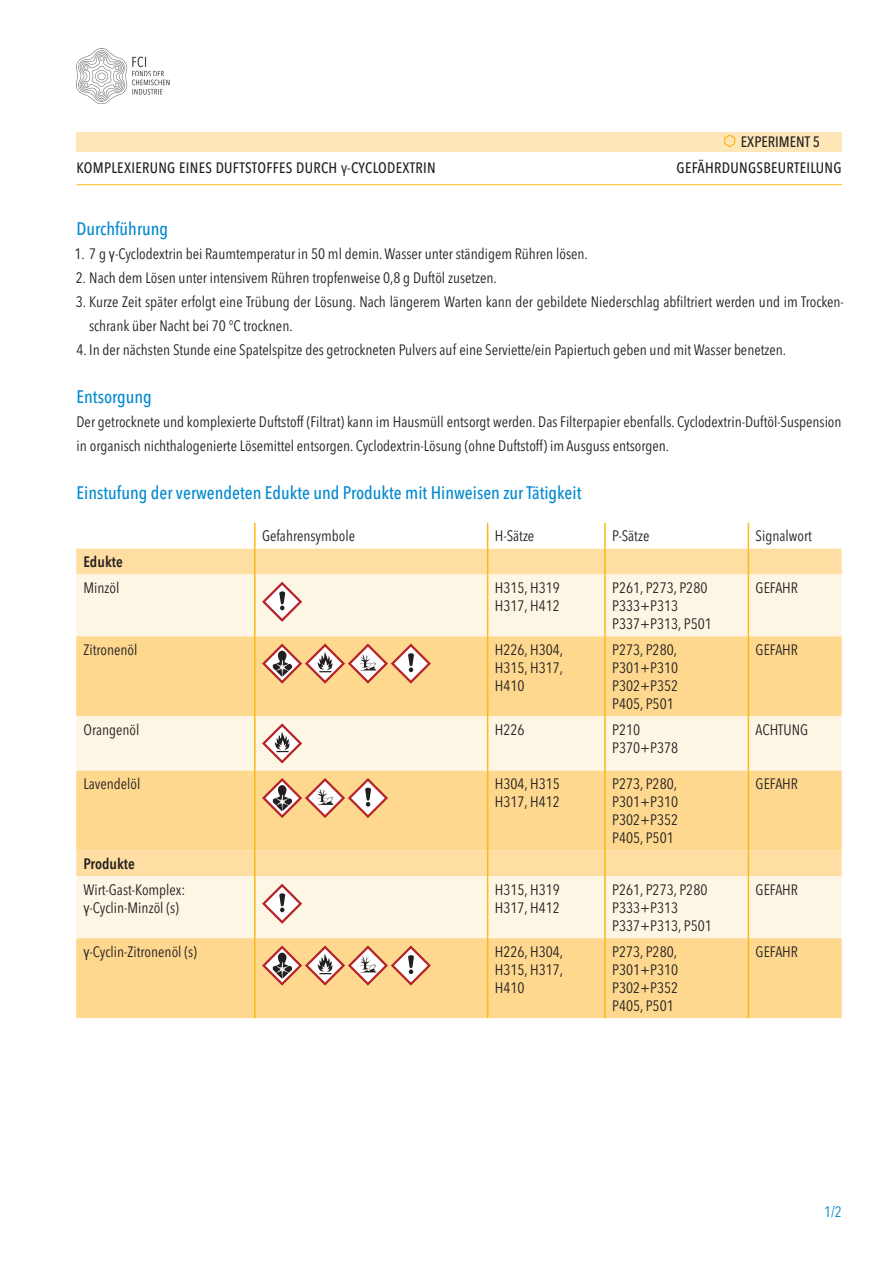
<style>
.page{position:relative;width:893px;height:1263px;background:#fff}
.page>*{position:absolute;margin:0;border:0;box-sizing:border-box;transform-origin:0 0}
.t1{font:500 condensed 18px "Avenir Next LT Pro";color:#0089cf}
.t2{font:condensed 15px/18px "Avenir Next LT Pro";color:#231f20}
.t3{font:500 condensed 15px "Avenir Next LT Pro";letter-spacing:.02em;color:#231f20}
.t4{font:600 condensed 15px "Avenir Next LT Pro";color:#231f20}
.t5{font:500 condensed 15px "Avenir Next LT Pro";color:#231f20}
.t6{font:condensed 15px "Avenir Next LT Pro";color:#0089cf}
.s1{font-family:"Arial Narrow";font-weight:400;font-stretch:normal}
.s2{font-family:"Arial Narrow";font-stretch:normal}
</style>
<div class="page">
<hr style="left:77px;top:184px;width:765px;height:1px;background:#fcb814">
<div style="left:77px;top:132px;width:765px;height:19px;background:#fee6b9"></div>
<svg style="left:76px;top:48px;width:94px;height:41px"></svg>
<img style="left:77px;top:49px;width:92px;height:55px">
<svg style="left:724px;top:134px;width:12px;height:14px"></svg>
<div style="left:76px;top:549px;width:766px;height:25px;background:#ffdea4"></div>
<div style="left:76px;top:574px;width:766px;height:62px;background:#fef6e5"></div>
<svg style="left:76px;top:636px;width:766px;height:382px;background:#fee2ab"></svg>
<hr style="left:254px;top:523px;width:2px;height:26px;background:#fcb814">
<hr style="left:604px;top:523px;width:2px;height:26px;background:#fcb814">
<hr style="left:254px;top:549px;width:2px;height:25px;background:#fcb814">
<svg style="left:487px;top:523px;width:1px;height:51px"></svg>
<hr style="left:604px;top:549px;width:2px;height:25px;background:#fcb814">
<svg style="left:748px;top:523px;width:1px;height:51px"></svg>
<hr style="left:487px;top:574px;width:1px;height:62px;background:#fcb814">
<hr style="left:748px;top:574px;width:1px;height:62px;background:#fcb814">
<hr style="left:254px;top:636px;width:2px;height:80px;background:#fcb814">
<hr style="left:487px;top:636px;width:1px;height:80px;background:#fcb814">
<hr style="left:748px;top:636px;width:1px;height:80px;background:#fcb814">
<hr style="left:254px;top:716px;width:2px;height:55px;background:#fcb814">
<hr style="left:487px;top:716px;width:1px;height:55px;background:#fcb814">
<hr style="left:748px;top:716px;width:1px;height:55px;background:#fcb814">
<hr style="left:254px;top:771px;width:2px;height:79px;background:#fcb814">
<hr style="left:487px;top:771px;width:1px;height:79px;background:#fcb814">
<hr style="left:748px;top:771px;width:1px;height:79px;background:#fcb814">
<hr style="left:254px;top:850px;width:2px;height:26px;background:#fcb814">
<svg style="left:487px;top:850px;width:1px;height:26px"></svg>
<hr style="left:604px;top:850px;width:2px;height:26px;background:#fcb814">
<svg style="left:748px;top:850px;width:1px;height:26px"></svg>
<hr style="left:487px;top:876px;width:1px;height:62px;background:#fcb814">
<hr style="left:604px;top:876px;width:2px;height:62px;background:#fcb814">
<hr style="left:748px;top:876px;width:1px;height:62px;background:#fcb814">
<hr style="left:487px;top:938px;width:1px;height:80px;background:#fcb814">
<hr style="left:604px;top:938px;width:2px;height:80px;background:#fcb814">
<hr style="left:748px;top:938px;width:1px;height:80px;background:#fcb814">
<hr style="left:254px;top:574px;width:2px;height:62px;background:#fcb814">
<hr style="left:254px;top:876px;width:2px;height:62px;background:#fcb814">
<hr style="left:254px;top:938px;width:2px;height:80px;background:#fcb814">
<hr style="left:604px;top:574px;width:2px;height:62px;background:#fcb814">
<hr style="left:604px;top:636px;width:2px;height:80px;background:#fcb814">
<hr style="left:604px;top:716px;width:2px;height:55px;background:#fcb814">
<hr style="left:604px;top:771px;width:2px;height:79px;background:#fcb814">
<svg style="left:262px;top:582px;width:40px;height:40px"></svg>
<svg style="left:262px;top:643px;width:169px;height:41px"></svg>
<svg style="left:262px;top:723px;width:40px;height:40px"></svg>
<svg style="left:262px;top:778px;width:126px;height:40px"></svg>
<svg style="left:262px;top:884px;width:40px;height:40px"></svg>
<svg style="left:262px;top:945px;width:169px;height:41px"></svg>
<p class="t5" style="left:741px;top:133px;width:81px">EXPERIMENT 5</p>
<p class="t3" style="left:77px;top:158px;width:361px">KOMPLEXIERUNG EINES DUFTSTOFFES DURCH <span class="s1">γ</span>-CYCLODEXTRIN</p>
<p class="t3" style="left:677px;top:158px;width:167px">GEFÄHRDUNGSBEURTEILUNG</p>
<p class="t1" style="left:77px;top:218px;width:93px">Durchführung</p>
<p class="t2" style="left:74px;top:244px;width:515px">1. 7 g <span class="s2">γ</span>-Cyclodextrin bei Raumtemperatur in 50 ml demin. Wasser unter ständigem Rühren lösen.</p>
<p class="t2" style="left:76px;top:268px;width:423px">2. Nach dem Lösen unter intensivem Rühren tropfenweise 0,8 g Duftöl zusetzen.</p>
<p class="t2" style="left:89px;top:289px;width:756px;line-height:24px;text-indent:-13px">3. Kurze Zeit später erfolgt eine Trübung der Lösung. Nach längerem Warten kann der gebildete Niederschlag abfiltriert werden und im Trocken&shy;schrank über Nacht bei 70 °C trocknen.</p>
<p class="t2" style="left:76px;top:340px;width:711px">4. In der nächsten Stunde eine Spatelspitze des getrockneten Pulvers auf eine Serviette/ein Papiertuch geben und mit Wasser benetzen.</p>
<p class="t1" style="left:77px;top:386px;width:77px">Entsorgung</p>
<p class="t2" style="left:77px;top:409px;width:767px;line-height:24px">Der getrocknete und komplexierte Duftstoff (Filtrat) kann im Hausmüll entsorgt werden. Das Filterpapier ebenfalls. Cyclodextrin-Duftöl-Suspension in organisch nichthalogenierte Lösemittel entsorgen. Cyclodextrin-Lösung (ohne Duftstoff) im Ausguss entsorgen.</p>
<p class="t1" style="left:77px;top:482px;width:506px">Einstufung der verwendeten Edukte und Produkte mit Hinweisen zur Tätigkeit</p>
<p class="t2" style="left:262px;top:527px;width:95px">Gefahrensymbole</p>
<p class="t2" style="left:495px;top:527px;width:41px">H-Sätze</p>
<p class="t2" style="left:612px;top:527px;width:39px">P-Sätze</p>
<p class="t2" style="left:756px;top:527px;width:58px">Signalwort</p>
<p class="t4" style="left:83px;top:553px;width:41px">Edukte</p>
<p class="t2" style="left:83px;top:579px;width:37px">Minzöl</p>
<p class="t2" style="left:495px;top:579px;width:67px">H315, H319<br>H317, H412</p>
<p class="t2" style="left:612px;top:579px;width:101px">P261, P273, P280<br>P333+P313<br>P337+P313, P501</p>
<p class="t2" style="left:756px;top:579px;width:44px">GEFAHR</p>
<p class="t2" style="left:83px;top:641px;width:55px">Zitronenöl</p>
<p class="t2" style="left:495px;top:641px;width:70px;text-align:justify">H226, H304, H315, H317, H410</p>
<p class="t2" style="left:612px;top:641px;width:68px;text-align:justify">P273, P280, P301+P310<br>P302+P352<br>P405, P501</p>
<p class="t2" style="left:756px;top:641px;width:44px">GEFAHR</p>
<p class="t2" style="left:83px;top:720px;width:57px">Orangenöl</p>
<p class="t2" style="left:495px;top:720px;width:31px">H226</p>
<p class="t2" style="left:612px;top:720px;width:68px">P210<br>P370+P378</p>
<p class="t2" style="left:756px;top:720px;width:54px">ACHTUNG</p>
<p class="t2" style="left:83px;top:775px;width:58px">Lavendelöl</p>
<p class="t2" style="left:495px;top:775px;width:67px">H304, H315<br>H317, H412</p>
<p class="t2" style="left:612px;top:775px;width:68px;text-align:justify">P273, P280, P301+P310<br>P302+P352<br>P405, P501</p>
<p class="t2" style="left:756px;top:775px;width:44px">GEFAHR</p>
<p class="t4" style="left:83px;top:855px;width:53px">Produkte</p>
<p class="t2" style="left:83px;top:881px;width:103px">Wirt-Gast-Komplex: <span class="s2">γ</span>-Cyclin-Minzöl (s)</p>
<p class="t2" style="left:495px;top:881px;width:67px">H315, H319<br>H317, H412</p>
<p class="t2" style="left:612px;top:881px;width:101px">P261, P273, P280<br>P333+P313<br>P337+P313, P501</p>
<p class="t2" style="left:756px;top:881px;width:44px">GEFAHR</p>
<p class="t2" style="left:83px;top:942px;width:115px"><span class="s2">γ</span>-Cyclin-Zitronenöl (s)</p>
<p class="t2" style="left:495px;top:942px;width:70px;text-align:justify">H226, H304, H315, H317, H410</p>
<p class="t2" style="left:612px;top:942px;width:68px;text-align:justify">P273, P280, P301+P310<br>P302+P352<br>P405, P501</p>
<p class="t2" style="left:756px;top:942px;width:44px">GEFAHR</p>
<p class="t6" style="left:824px;top:1203px;width:19px">1/2</p>
</div>
